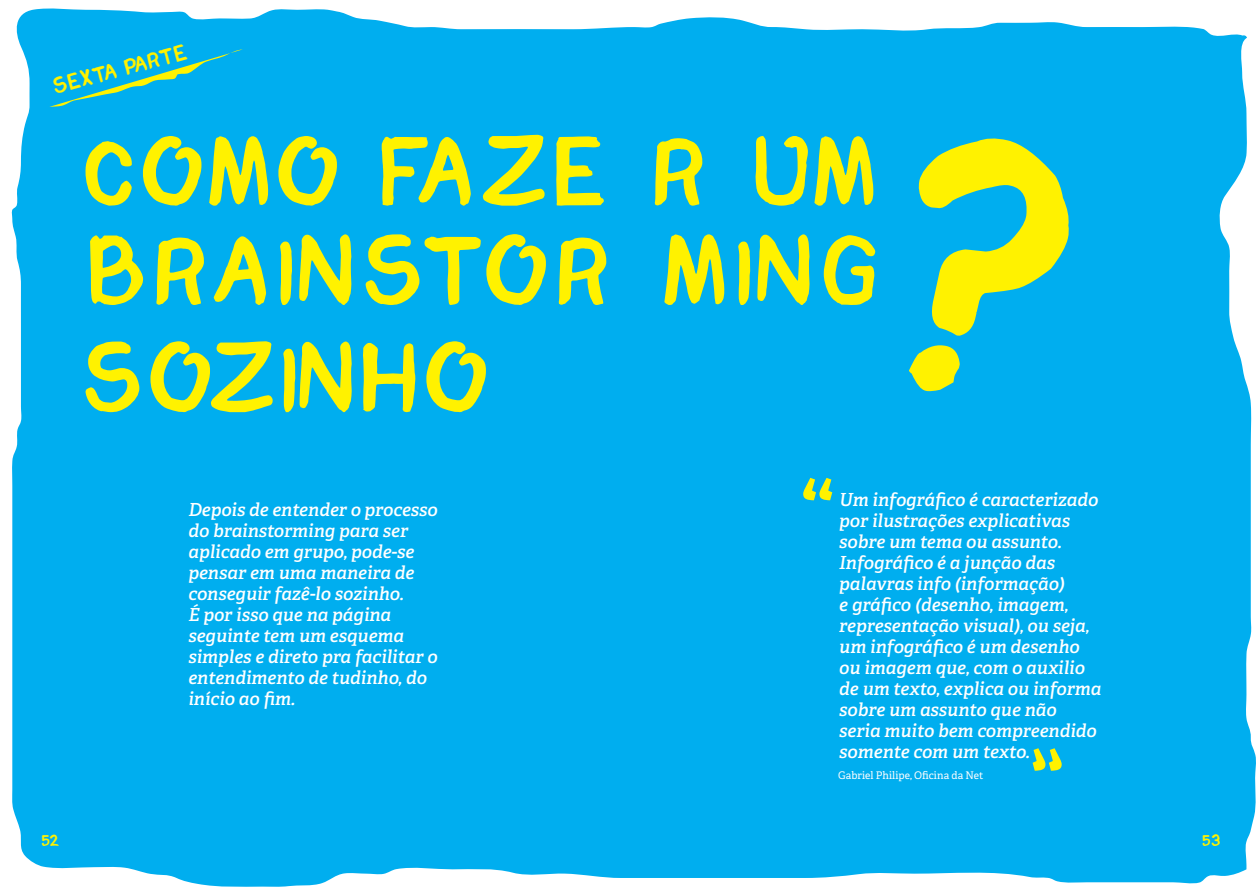
<style>
.page{position:relative;width:1259px;height:893px;background:#fff}
.page>*{position:absolute;margin:0;border:0;box-sizing:border-box;transform-origin:0 0}
.t1{font:108.15px "Adelle";color:#fff200}
.t2{font:97.5px/107.1px "Chomp";letter-spacing:.23em;color:#fff200}
.t3{font:95.85px "Chomp";letter-spacing:.2em;color:#fff200}
.t4{font:22.5px "Chomp";color:#fff200}
.t5{font:italic 600 18px/21px "Adelle";color:#fff}
.t6{font:16.5px "Chomp";color:#fff200}
.t7{font:10.5px "Adelle";letter-spacing:.005em;color:#fff}
.s1{font-size:97.5px}
</style>
<div class="page">
<div style="left:12px;top:8px;width:1244px;height:879px;background:#00aeef"></div>
<svg style="left:49px;top:49px;width:194px;height:58px;background:#10b2df"></svg>
<div style="left:873px;top:123px;width:213px;height:291px;background:#00aeef"></div>
<svg style="left:1032px;top:748px;width:29px;height:23px"></svg>
<p class="t4" style="left:123px;top:58px;width:13px;rotate:-15deg">parte</p>
<p class="t4" style="left:52px;top:77px;width:13px;rotate:-15deg">sexta</p>
<h3 class="t3" style="left:86px;top:132px;width:778px">COMO <span class="s1">FAZ E R</span> UM</h3>
<h2 class="t2" style="left:86px;top:221px;width:785px">BRAINSTOR MING<br>SOZ INHO</h2>
<h1 class="t1" style="left:799px;top:455px;width:37px">“</h1>
<p class="t5" style="left:188px;top:499px;width:251px">Depois de entender o processo do brainstorming para ser aplicado em grupo, pode-se pensar em uma maneira de conseguir fazê-lo sozinho.<br>É por isso que na página seguinte tem um esquema simples e direto pra facilitar o entendimento de tudinho, do início ao fim.</p>
<p class="t5" style="left:839px;top:489px;width:264px">Um infográfico é caracterizado por ilustrações explicativas sobre um tema ou assunto.<br>Infográfico é a junção das palavras info (informação)<br>e gráfico (desenho, imagem, representação visual), ou seja, um infográfico é um desenho ou imagem que, com o auxilio de um texto, explica ou informa sobre um assunto que não seria muito bem compreendido somente com um texto.</p>
<p class="t7" style="left:838px;top:768px;width:147px">Gabriel Philipe, Oficina da Net</p>
<p class="t6" style="left:42px;top:833px;width:15px">52</p>
<p class="t6" style="left:1202px;top:833px;width:16px">53</p>
</div>
